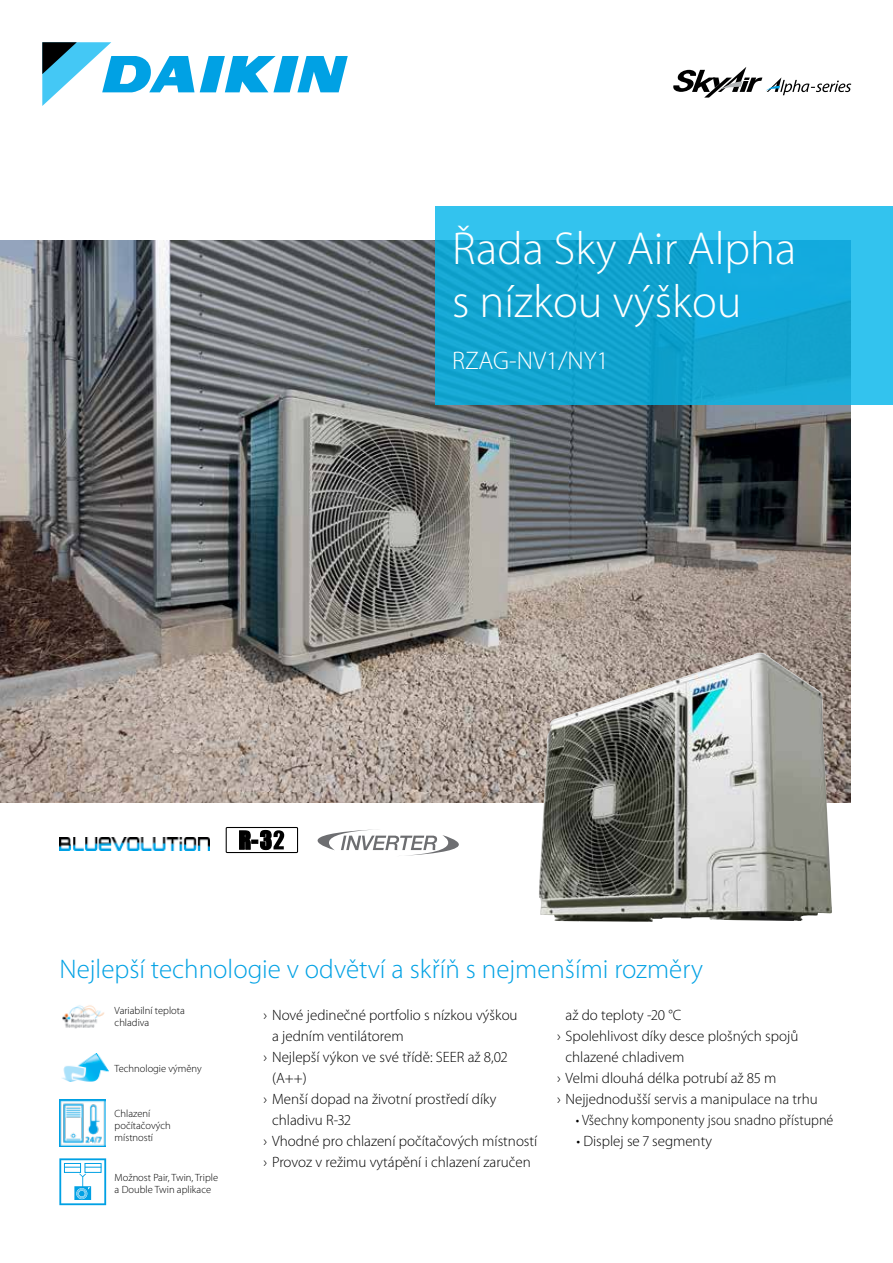
<style>
.page{position:relative;width:893px;height:1263px;background:#fff}
.page>*{position:absolute;margin:0;border:0;box-sizing:border-box;transform-origin:0 0}
.t1{font:300 46.5px/52.5px "Myriad Pro";color:#fff}
.t2{font:300 27px "Myriad Pro";color:#00a1e4}
.t3{font:300 25.5px "Myriad Pro";color:#fff}
.t4{font:300 15px "Myriad Pro";color:#000}
.t5{font:300 15px "Myriad Pro";color:#000;scale:.94 1}
.t6{font:300 10.5px/12px "Myriad Pro";color:#000}
</style>
<div class="page">
<img style="left:0;top:241px;width:850px;height:561px">
<svg style="left:435px;top:207px;width:458px;height:198px;background:#1aacd8"></svg>
<svg style="left:673px;top:67px;width:178px;height:31px"></svg>
<svg style="left:42px;top:42px;width:306px;height:64px"></svg>
<svg style="left:318px;top:829px;width:141px;height:27px"></svg>
<div style="left:226px;top:827px;width:72px;height:26px;border:1px solid #000"></div>
<svg style="left:239px;top:830px;width:45px;height:20px"></svg>
<img style="left:59px;top:838px;width:150px;height:13px">
<img style="left:59px;top:1099px;width:47px;height:47px">
<svg style="left:59px;top:1158px;width:47px;height:47px"></svg>
<img style="left:62px;top:1053px;width:46px;height:28px">
<img style="left:62px;top:1005px;width:42px;height:24px">
<img style="left:539px;top:653px;width:296px;height:269px">
<h1 class="t1" style="left:452px;top:223px;width:346px">Řada Sky Air Alpha s nízkou výškou</h1>
<h3 class="t3" style="left:452px;top:346px;width:158px">RZAG-NV1/NY1</h3>
<h2 class="t2" style="left:60px;top:954px;width:645px">Nejlepší technologie v odvětví a skříň s nejmenšími rozměry</h2>
<p class="t6" style="left:115px;top:1005px;width:72px">Variabilní teplota chladiva</p>
<p class="t6" style="left:115px;top:1062px;width:89px">Technologie výměny</p>
<p class="t6" style="left:115px;top:1108px;width:58px">Chlazení počítačových místností</p>
<p class="t6" style="left:115px;top:1171px;width:105px">Možnost Pair, Twin, Triple a Double Twin aplikace</p>
<p class="t4" style="left:264px;top:1007px;width:255px">› Nové jedinečné portfolio s nízkou výškou</p>
<p class="t4" style="left:272px;top:1028px;width:133px">a jedním ventilátorem</p>
<p class="t4" style="left:264px;top:1049px;width:245px">› Nejlepší výkon ve své třídě: SEER až 8,02</p>
<p class="t4" style="left:272px;top:1070px;width:36px">(A++)</p>
<p class="t4" style="left:264px;top:1091px;width:234px">› Menší dopad na životní prostředí díky</p>
<p class="t4" style="left:272px;top:1112px;width:80px">chladivu R-32</p>
<p class="t4" style="left:264px;top:1133px;width:275px">› Vhodné pro chlazení počítačových místností</p>
<p class="t4" style="left:264px;top:1154px;width:269px">› Provoz v režimu vytápění i chlazení zaručen</p>
<p class="t4" style="left:566px;top:1007px;width:117px">až do teploty -20 °C</p>
<p class="t4" style="left:557px;top:1028px;width:243px">› Spolehlivost díky desce plošných spojů</p>
<p class="t4" style="left:566px;top:1049px;width:120px">chlazené chladivem</p>
<p class="t4" style="left:557px;top:1070px;width:221px">› Velmi dlouhá délka potrubí až 85 m</p>
<p class="t4" style="left:557px;top:1091px;width:262px">› Nejjednodušší servis a manipulace na trhu</p>
<p class="t5" style="left:576px;top:1112px;width:275px">• Všechny komponenty jsou snadno přístupné</p>
<p class="t4" style="left:576px;top:1133px;width:137px">• Displej se 7 segmenty</p>
</div>
